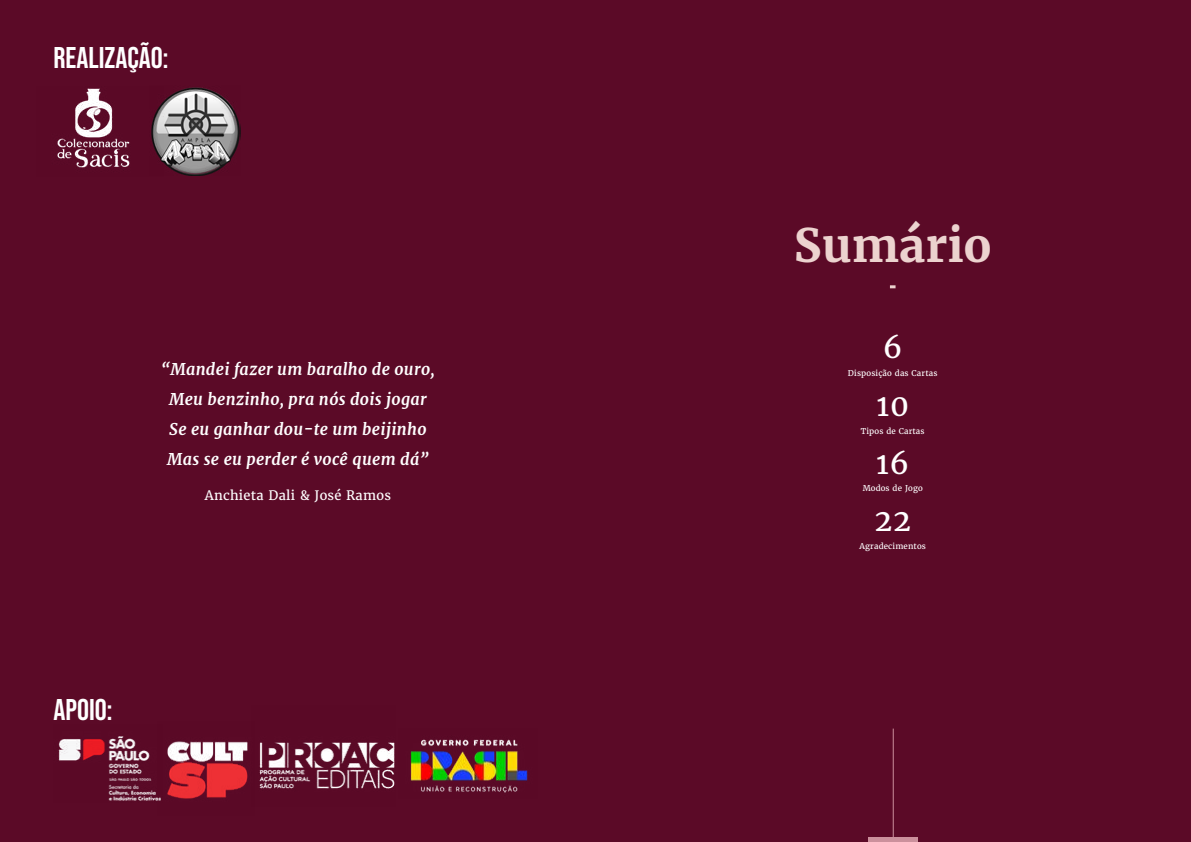
<style>
.page{position:relative;width:1191px;height:842px;background:#5b0a27}
.page>*{position:absolute;margin:0;border:0;box-sizing:border-box;transform-origin:0 0}
.t1{font:700 46px "Merriweather";color:#ecd3cf}
.t2{font:30px "Bebas Neue";color:#fff}
.t3{font:30px "Merriweather";color:#fff}
.t4{font:italic 700 16px/30px "Merriweather";letter-spacing:.02em;color:#fff;text-align:center}
.t5{font:13px "Merriweather";letter-spacing:.02em;color:#fff}
.t6{font:8px "Merriweather";letter-spacing:.02em;color:#fff}
</style>
<div class="page">
<img style="left:259px;top:742px;width:136px;height:47px">
<img style="left:164px;top:87px;width:77px;height:89px">
<img style="left:167px;top:741px;width:81px;height:58px">
<img style="left:58px;top:736px;width:103px;height:65px">
<img style="left:410px;top:739px;width:118px;height:54px">
<hr style="left:892px;top:729px;width:1px;height:113px;background:#cb909c">
<div style="left:868px;top:837px;width:50px;height:5px;background:#cb909c"></div>
<svg style="left:890px;top:285px;width:5px;height:3px"></svg>
<img style="left:57px;top:88px;width:107px;height:80px">
<h2 class="t2" style="left:54px;top:41px;width:117px">REALIZAÇÃO:</h2>
<p class="t4" style="left:161px;top:354px;width:275px">“Mandei fazer um baralho de ouro,<br>Meu benzinho, pra nós dois jogar<br>Se eu ganhar dou-te um beijinho<br>Mas se eu perder é você quem dá”</p>
<p class="t5" style="left:205px;top:487px;width:188px">Anchieta Dali &amp; José Ramos</p>
<h2 class="t2" style="left:54px;top:693px;width:61px">APOIO:</h2>
<h1 class="t1" style="left:794px;top:216px;width:199px">Sumário</h1>
<h2 class="t3" style="left:883px;top:329px;width:21px">6</h2>
<p class="t6" style="left:848px;top:368px;width:91px">Disposição das Cartas</p>
<h2 class="t3" style="left:876px;top:386px;width:34px">10</h2>
<p class="t6" style="left:860px;top:426px;width:65px">Tipos de Cartas</p>
<h2 class="t3" style="left:876px;top:444px;width:35px">16</h2>
<p class="t6" style="left:862px;top:483px;width:62px">Modos de Jogo</p>
<h2 class="t3" style="left:874px;top:502px;width:38px">22</h2>
<p class="t6" style="left:859px;top:541px;width:68px">Agradecimentos</p>
</div>
